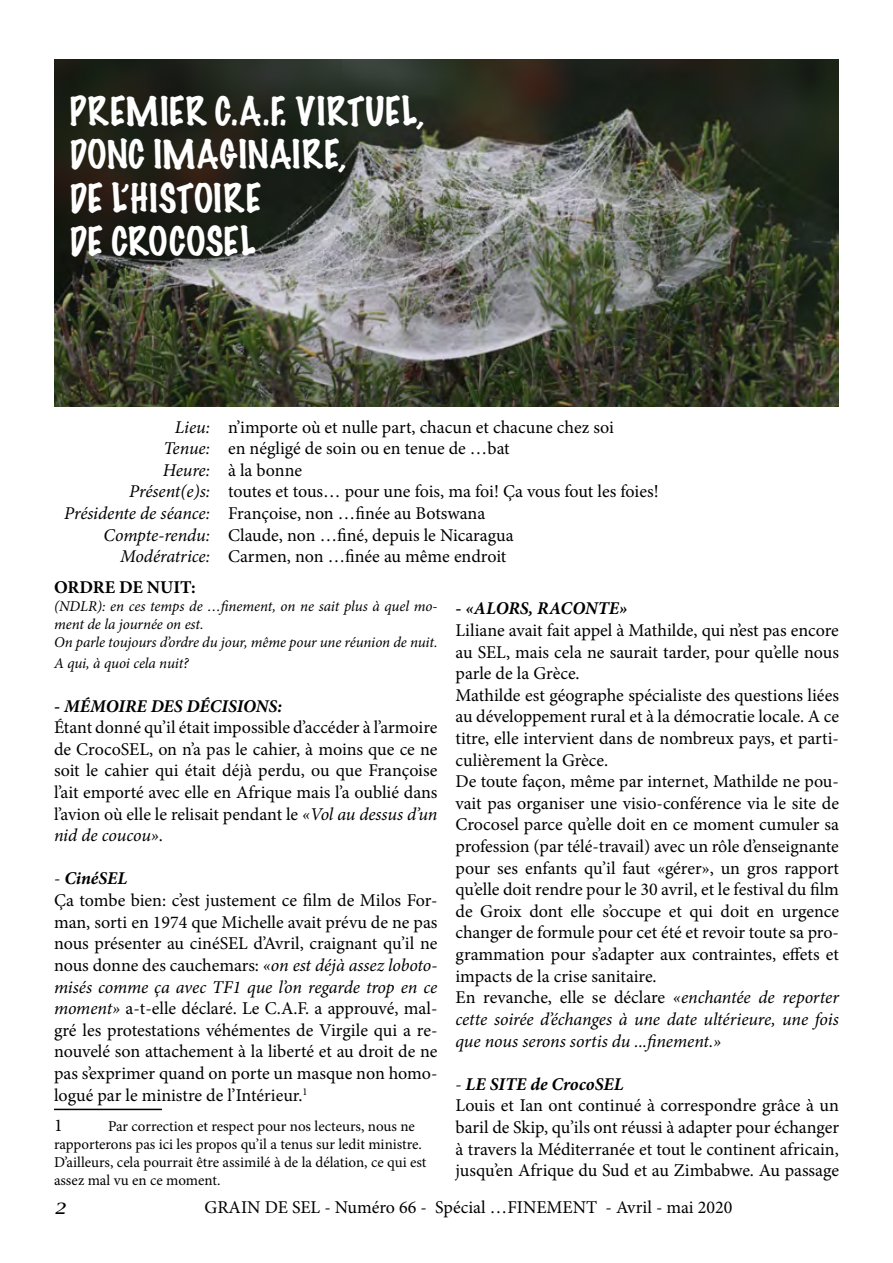
<style>
.page{position:relative;width:893px;height:1263px;background:#fff}
.page>*{position:absolute;margin:0;border:0;box-sizing:border-box;transform-origin:0 0}
.t1{font:100 36px/43.2px "Marker Felt";letter-spacing:.02em;color:#fff}
.t2{font:italic 21px "Lucida Calligraphy";color:#000}
.t3{font:18px/21.6px "Minion Pro";color:#000}
.t4{font:700 18px "Minion Pro";color:#000}
.t5{font:15px/18px "Minion Pro";color:#000}
.t6{font:italic 15px/18px "Minion Pro";letter-spacing:-.01em;color:#000}
.s1{font-style:italic}
.s2{font-weight:700}
.s3{font-weight:700;font-style:italic}
</style>
<div class="page">
<img style="left:54px;top:60px;width:785px;height:347px">
<hr style="left:54px;top:1109px;width:108px;height:1px;background:#000">
<h1 class="t1" style="left:69px;top:89px;width:356px">PREMIER C.A.F. VIRTUEL,<br>DONC IMAGINAIRE,<br>DE L’HISTOIRE<br>DE CROCOSEL</h1>
<p class="t3" style="left:175px;top:416px;width:440px"><span class="s1">Lieu:</span> n’importe où et nulle part, chacun et chacune chez soi</p>
<p class="t3" style="left:163px;top:438px;width:348px"><span class="s1">Tenue:</span> en négligé de soin ou en tenue de …bat</p>
<p class="t3" style="left:163px;top:459px;width:141px"><span class="s1">Heure:</span> à la bonne</p>
<p class="t3" style="left:129px;top:481px;width:531px"><span class="s1">Présent(e)s:</span> toutes et tous… pour une fois, ma foi! Ça vous fout les foies!</p>
<p class="t3" style="left:64px;top:503px;width:423px"><span class="s1">Présidente de séance:</span> Françoise, non …finée au Botswana</p>
<p class="t3" style="left:104px;top:524px;width:411px"><span class="s1">Compte-rendu:</span> Claude, non …finé, depuis le Nicaragua</p>
<p class="t3" style="left:120px;top:546px;width:388px"><span class="s1">Modératrice:</span> Carmen, non …finée au même endroit</p>
<p class="t4" style="left:54px;top:574px;width:143px">ORDRE DE NUIT:</p>
<p class="t6" style="left:54px;top:597px;width:385px">(NDLR): en ces temps de …finement, on ne sait plus à quel mo&shy;ment de la journée on est.<br>On parle toujours d’ordre du jour, même pour une réunion de nuit.</p>
<p class="t6" style="left:54px;top:655px;width:136px">A qui, à quoi cela nuit?</p>
<p class="t3" style="left:54px;top:695px;width:385px"><span class="s2">-</span> <span class="s3">MÉMOIRE DES DÉCISIONS:<br></span>Étant donné qu’il était impossible d’accéder à l’armoire de CrocoSEL, on n’a pas le cahier, à moins que ce ne soit le cahier qui était déjà perdu, ou que Françoise l’ait emporté avec elle en Afrique mais l’a oublié dans l’avion où elle le relisait pendant le <span class="s1">«Vol au dessus d’un nid de coucou»</span>.</p>
<p class="t3" style="left:54px;top:868px;width:385px">- <span class="s3">CinéSEL<br></span>Ça tombe bien: c’est justement ce film de Milos For&shy;man, sorti en 1974 que Michelle avait prévu de ne pas nous présenter au cinéSEL d’Avril, craignant qu’il ne nous donne des cauchemars: <span class="s1">«on est déjà assez loboto&shy;misés comme ça avec TF1 que l’on regarde trop en ce moment»</span> a-t-elle déclaré. Le C.A.F. a approuvé, mal&shy;gré les protestations véhémentes de Virgile qui a re&shy;nouvelé son attachement à la liberté et au droit de ne pas s’exprimer quand on porte un masque non homo&shy;logué par le ministre de l’Intérieur.<sup>1</sup></p>
<p class="t3" style="left:54px;top:1114px;width:10px">1</p>
<p class="t3" style="left:455px;top:598px;width:385px"><span class="s2">-</span> <span class="s3">«ALORS, RACONTE»<br></span>Liliane avait fait appel à Mathilde, qui n’est pas encore au SEL, mais cela ne saurait tarder, pour qu’elle nous parle de la Grèce.<br>Mathilde est géographe spécialiste des questions liées au développement rural et à la démocratie locale. A ce titre, elle intervient dans de nombreux pays, et parti&shy;culièrement la Grèce.<br>De toute façon, même par internet, Mathilde ne pou&shy;vait pas organiser une visio-conférence via le site de Crocosel parce qu’elle doit en ce moment cumuler sa profession (par télé-travail) avec un rôle d’enseignante pour ses enfants qu’il faut «gérer», un gros rapport qu’elle doit rendre pour le 30 avril, et le festival du film de Groix dont elle s’occupe et qui doit en urgence changer de formule pour cet été et revoir toute sa pro&shy;grammation pour s’adapter aux contraintes, effets et impacts de la crise sanitaire.<br>En revanche, elle se déclare <span class="s1">«enchantée de reporter cette soirée d’échanges à une date ultérieure, une fois que nous serons sortis du ...finement.»</span></p>
<p class="t3" style="left:455px;top:1073px;width:385px"><span class="s1">-</span> <span class="s3">LE SITE de CrocoSEL<br></span>Louis et Ian ont continué à correspondre grâce à un baril de Skip, qu’ils ont réussi à adapter pour échanger à travers la Méditerranée et tout le continent africain, jusqu’en Afrique du Sud et au Zimbabwe. Au passage</p>
<p class="t5" style="left:54px;top:1117px;width:374px;text-indent:54px">Par correction et respect pour nos lecteurs, nous ne rapporterons pas ici les propos qu’il a tenus sur ledit ministre.<br>D’ailleurs, cela pourrait être assimilé à de la délation, ce qui est assez mal vu en ce moment.</p>
<p class="t2" style="left:54px;top:1194px;width:13px">2</p>
<p class="t3" style="left:205px;top:1196px;width:529px">GRAIN DE SEL - Numéro 66 - Spécial …FINEMENT - Avril - mai 2020</p>
</div>
